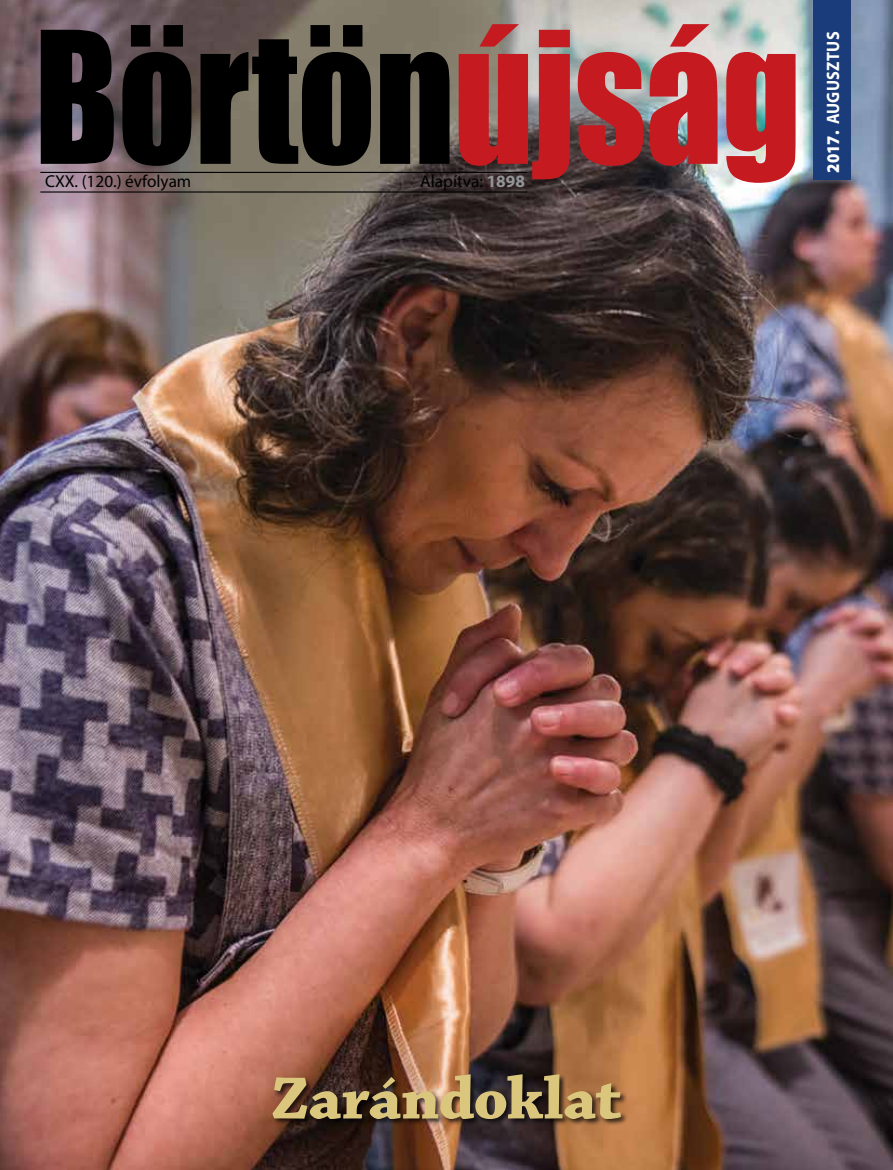
<style>
.page{position:relative;width:893px;height:1170px;background:#fff}
.page>*{position:absolute;margin:0;border:0;box-sizing:border-box;transform-origin:0 0}
.t1{font:169.5px "Impact";letter-spacing:-.005em;color:#000;scale:.9 1}
.t2{font:63px "Chaparral Pro Bold Subh";color:#dbc67e}
.t3{font:700 18px "Myriad Pro";letter-spacing:.02em;color:#fff;scale:.9 1}
.t4{font:17.25px "Myriad Pro";color:#000}
.s1{color:#c51a20}
.s2{font-weight:700;color:#939598}
.s3{font-weight:900}
</style>
<div class="page">
<img style="left:0;top:0;width:893px;height:1169px">
<div style="left:813px;top:0;width:38px;height:180px;background:#1a3c7b"></div>
<div style="left:271px;top:1072px;width:357px;height:53px;background:#000;opacity:.75"></div>
<hr style="left:40px;top:172px;width:487px;height:1px;background:#000">
<hr style="left:40px;top:191px;width:487px;height:1px;background:#000">
<h1 class="t1" style="left:35px;top:-34px;width:853px">Börtön<span class="s1">újság</span></h1>
<p class="t4" style="left:45px;top:171px;width:148px">CXX. (120.) évfolyam</p>
<p class="t4" style="left:420px;top:171px;width:106px">Alapítva: <span class="s2">1898</span></p>
<p class="t3" style="left:821px;top:173px;width:158px;rotate:-90deg"><span class="s3">2017.</span> augusztus</p>
<h2 class="t2" style="left:271px;top:1063px;width:352px">Zarándoklat</h2>
</div>
